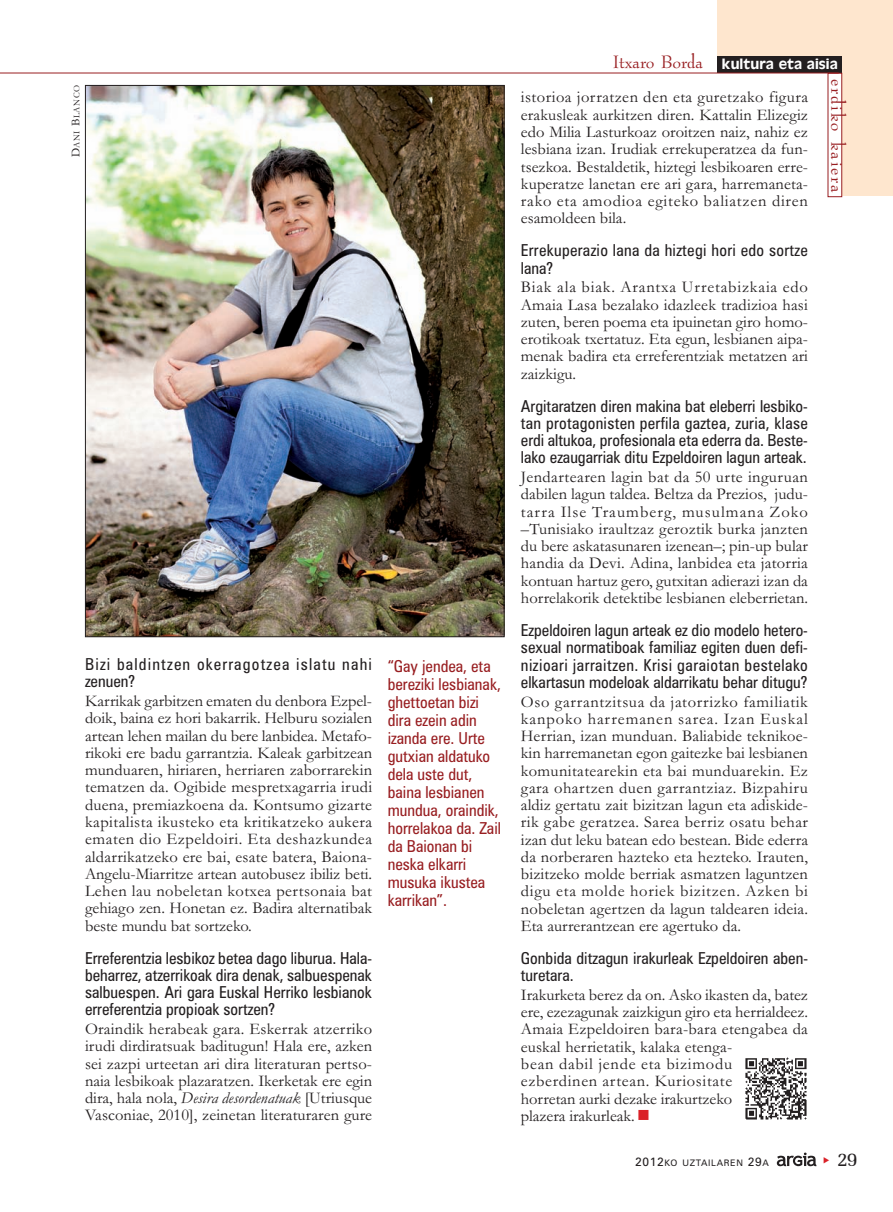
<style>
.page{position:relative;width:893px;height:1212px;background:#fff}
.page>*{position:absolute;margin:0;border:0;box-sizing:border-box;transform-origin:0 0}
.t1{font:21px "Bernadette";letter-spacing:.09em;color:#981e21}
.t2{font:21px "Bernadette";color:#981e21}
.t3{font:19.5px "Memoir";color:#231f20}
.t4{font:16.5px/17.2px "Garamond";color:#231f20;text-align:justify}
.t5{font:condensed 16.5px/17.2px "Zurich BT";color:#231f20;text-align:justify}
.t6{font:condensed 16.5px/18px "Zurich BT";color:#981e21}
.t7{font:condensed 16.5px/17.2px "Zurich BT";letter-spacing:.02em;color:#231f20}
.t8{font:condensed 16.5px/17.2px "Zurich BT";letter-spacing:.07em;color:#231f20}
.t9{font:15px "Antique Olive";letter-spacing:.005em;color:#fff}
.t10{font:9px "Zurich BT";letter-spacing:.075em;color:#231f20}
.t11{font:9px "Garamond";letter-spacing:.06em;color:#231f20}
.s1{font-size:12px}
.s2{font-style:italic}
.s3{color:#da2128}
</style>
<div class="page">
<svg style="left:777px;top:1152px;width:39px;height:14px"></svg>
<div style="left:717px;top:0;width:158px;height:59px;background:#fee6ce"></div>
<div style="left:835px;top:0;width:58px;height:196px;background:#fee6ce"></div>
<div style="left:717px;top:57px;width:125px;height:16px;background:#231f20"></div>
<div style="left:828px;top:74px;width:13px;height:122px;background:#fff"></div>
<div style="left:828px;top:73px;width:14px;height:124px;border:1px solid #981e21"></div>
<hr style="left:0;top:73px;width:839px;height:1px;background:#981e21">
<img style="left:745px;top:1057px;width:62px;height:63px">
<img style="left:87px;top:87px;width:415px;height:548px">
<p class="t11" style="left:74px;top:157px;width:74px;rotate:-90deg"><span class="s1">D</span>ANI <span class="s1">B</span>LANCO</p>
<p class="t8" style="left:85px;top:657px;width:288px">Bizi baldintzen okerragotzea islatu nahi zenuen?</p>
<p class="t4" style="left:85px;top:694px;width:289px">Karrikak garbitzen ematen du denbora Ezpel&shy;doik, baina ez hori bakarrik. Helburu sozialen artean lehen mailan du bere lanbidea. Metafo&shy;rikoki ere badu garrantzia. Kaleak garbitzean munduaren, hiriaren, herriaren zaborrarekin tematzen da. Ogibide mespretxagarria irudi duena, premiazkoena da. Kontsumo gizarte kapitalista ikusteko eta kritikatzeko aukera ematen dio Ezpeldoiri. Eta deshazkundea aldarrikatzeko ere bai, esate batera, Baiona-Angelu-Miarritze artean autobusez ibiliz beti.<br>Lehen lau nobeletan kotxea pertsonaia bat gehiago zen. Honetan ez. Badira alternatibak beste mundu bat sortzeko.</p>
<p class="t5" style="left:85px;top:950px;width:288px">Erreferentzia lesbikoz betea dago liburua. Hala&shy;beharrez, atzerrikoak dira denak, salbuespenak salbuespen. Ari gara Euskal Herriko lesbianok erreferentzia propioak sortzen?</p>
<p class="t4" style="left:85px;top:1022px;width:289px">Oraindik herabeak gara. Eskerrak atzerriko irudi dirdiratsuak baditugun! Hala ere, azken sei zazpi urteetan ari dira literaturan pertso&shy;naia lesbikoak plazaratzen. Ikerketak ere egin dira, hala nola, <span class="s2">Desira desordenatuak</span> [Utriusque Vasconiae, 2010], zeinetan literaturaren gure</p>
<p class="t6" style="left:388px;top:658px;width:115px">“Gay jendea, eta bereziki lesbianak, ghettoetan bizi dira ezein adin izanda ere. Urte gutxian aldatuko dela uste dut, baina lesbianen mundua, oraindik, horrelakoa da. Zail da Baionan bi neska elkarri musuka ikustea karrikan”.</p>
<p class="t2" style="left:613px;top:53px;width:92px">Itxaro Borda</p>
<p class="t9" style="left:722px;top:59px;width:117px">kultura eta aisia</p>
<p class="t1" style="left:846px;top:79px;width:116px;rotate:90deg">erdiko kaiera</p>
<p class="t4" style="left:521px;top:91px;width:289px">istorioa jorratzen den eta guretzako figura erakusleak aurkitzen diren. Kattalin Elizegiz edo Milia Lasturkoaz oroitzen naiz, nahiz ez lesbiana izan. Irudiak errekuperatzea da fun&shy;tsezkoa. Bestaldetik, hiztegi lesbikoaren erre&shy;kuperatze lanetan ere ari gara, harremaneta&shy;rako eta amodioa egiteko baliatzen diren esamoldeen bila.</p>
<p class="t7" style="left:521px;top:243px;width:288px">Errekuperazio lana da hiztegi hori edo sortze lana?</p>
<p class="t4" style="left:521px;top:280px;width:289px">Biak ala biak. Arantxa Urretabizkaia edo Amaia Lasa bezalako idazleek tradizioa hasi zuten, beren poema eta ipuinetan giro homo&shy;erotikoak txertatuz. Eta egun, lesbianen aipa&shy;menak badira eta erreferentziak metatzen ari zaizkigu.</p>
<p class="t5" style="left:521px;top:399px;width:288px">Argitaratzen diren makina bat eleberri lesbiko&shy;tan protagonisten perfila gaztea, zuria, klase erdi altukoa, profesionala eta ederra da. Beste&shy;lako ezaugarriak ditu Ezpeldoiren lagun arteak.</p>
<p class="t4" style="left:521px;top:470px;width:289px">Jendartearen lagin bat da 50 urte inguruan dabilen lagun taldea. Beltza da Prezios, judu&shy;tarra Ilse Traumberg, musulmana Zoko –Tunisiako iraultzaz geroztik burka janzten du bere askatasunaren izenean–; pin-up bular handia da Devi. Adina, lanbidea eta jatorria kontuan hartuz gero, gutxitan adierazi izan da horrelakorik detektibe lesbianen eleberrietan.</p>
<p class="t5" style="left:521px;top:623px;width:288px">Ezpeldoiren lagun arteak ez dio modelo hetero&shy;sexual normatiboak familiaz egiten duen defi&shy;nizioari jarraitzen. Krisi garaiotan bestelako elkartasun modeloak aldarrikatu behar ditugu?</p>
<p class="t4" style="left:521px;top:695px;width:289px">Oso garrantzitsua da jatorrizko familiatik kanpoko harremanen sarea. Izan Euskal Herrian, izan munduan. Baliabide teknikoe&shy;kin harremanetan egon gaitezke bai lesbianen komunitatearekin eta bai munduarekin. Ez gara ohartzen duen garrantziaz. Bizpahiru aldiz gertatu zait bizitzan lagun eta adiskide&shy;rik gabe geratzea. Sarea berriz osatu behar izan dut leku batean edo bestean. Bide ederra da norberaren hazteko eta hezteko. Irauten, bizitzeko molde berriak asmatzen laguntzen digu eta molde horiek bizitzen. Azken bi nobeletan agertzen da lagun taldearen ideia.<br>Eta aurrerantzean ere agertuko da.</p>
<p class="t5" style="left:521px;top:951px;width:288px">Gonbida ditzagun irakurleak Ezpeldoiren aben&shy;turetara.</p>
<p class="t4" style="left:521px;top:988px;width:289px;text-align:left">Irakurketa berez da on. Asko ikasten da, batez ere, ezezagunak zaizkigun giro eta herrialdeez.<br>Amaia Ezpeldoiren bara-bara etengabea da euskal herrietatik, kalaka etenga-<br>bean dabil jende eta bizimodu ezberdinen artean. Kuriositate<br>horretan aurki dezake irakurtzeko<br>plazera irakurleak. <span class="s3">■</span></p>
<p class="t10" style="left:635px;top:1160px;width:135px"><span class="s1">2012</span>KO UZTAILAREN <span class="s1">29</span>A</p>
<p class="t3" style="left:837px;top:1151px;width:22px">29</p>
</div>
